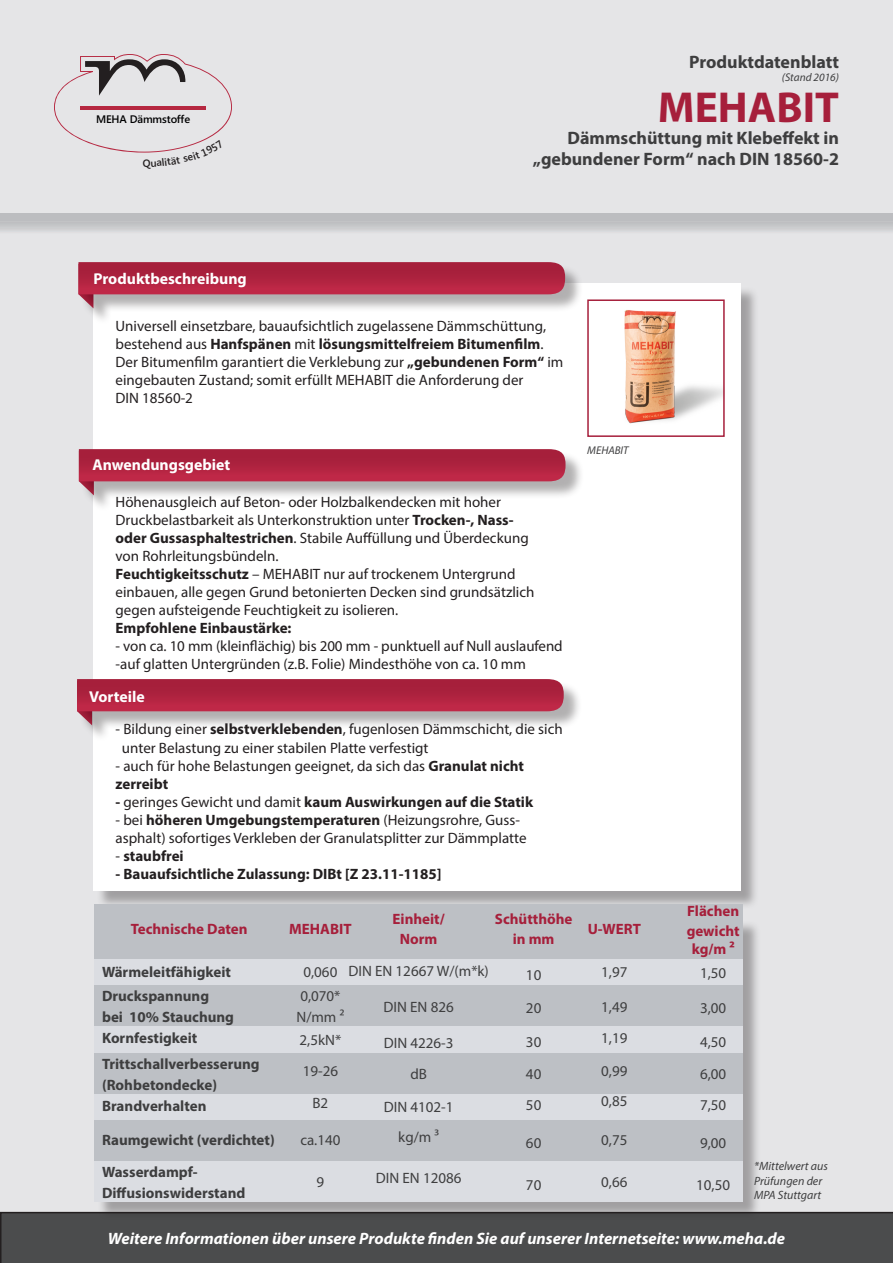
<style>
.page{position:relative;width:893px;height:1263px;background:#e5e5e7}
.page>*{position:absolute;margin:0;border:0;box-sizing:border-box;transform-origin:0 0}
.t1{font:700 43.5px "Myriad Pro";color:#a61f3b}
.t2{font:700 18px/21px "Myriad Pro";color:#3e3e3f;text-align:right}
.t3{font:italic 700 16.5px "Myriad Pro";color:#fff}
.t4{font:700 15.75px "Myriad Pro";color:#fff}
.t5{font:15px/18px "Myriad Pro";color:#231f20}
.t6{font:700 15px/21px "Myriad Pro";color:#3e3e3f}
.t7{font:15px/31.5px "Myriad Pro";color:#3e3e3f}
.t8{font:700 15px "Myriad Pro";color:#231f20}
.t9{font:700 15px/20.2px "Myriad Pro";color:#a61f3b;text-align:center}
.t10{font:italic 12px/14.4px "Myriad Pro";color:#3e3e3f}
.t11{font:italic 11.25px "Myriad Pro";color:#3e3e3f}
.t12{font:600 10.95px "Segoe UI";letter-spacing:-.01em;color:#000001}
.s1{font-weight:700}
.s2{font-weight:400}
</style>
<div class="page">
<div style="left:0;top:1212px;width:893px;height:51px;background:#4b4c4d"></div>
<div style="left:0;top:214px;width:893px;height:7px;background:#bcbdc0"></div>
<svg style="left:0;top:221px;width:893px;height:11px"></svg>
<div style="left:96px;top:286px;width:663px;height:624px;background:#231f20;opacity:.35"></div>
<div style="left:93px;top:284px;width:648px;height:607px;background:#fff"></div>
<div style="left:81px;top:264px;width:502px;height:62px;background:#231f20;opacity:.35"></div>
<img style="left:78px;top:294px;width:27px;height:14px">
<svg style="left:78px;top:262px;width:487px;height:32px;background:#b02441"></svg>
<div style="left:81px;top:451px;width:503px;height:62px;background:#231f20;opacity:.35"></div>
<img style="left:79px;top:481px;width:27px;height:14px">
<svg style="left:79px;top:449px;width:486px;height:32px;background:#b02441"></svg>
<div style="left:79px;top:681px;width:503px;height:62px;background:#231f20;opacity:.35"></div>
<img style="left:77px;top:711px;width:27px;height:14px">
<svg style="left:77px;top:679px;width:487px;height:32px;background:#b02441"></svg>
<div style="left:97px;top:920px;width:664px;height:300px;background:#231f20;opacity:.35"></div>
<div style="left:94px;top:918px;width:648px;height:284px;background:#dbdde2"></div>
<div style="left:94px;top:905px;width:648px;height:54px;background:#bdc0c5"></div>
<div style="left:94px;top:986px;width:648px;height:40px;background:#bdc0c5"></div>
<div style="left:94px;top:1053px;width:648px;height:41px;background:#bdc0c5"></div>
<div style="left:94px;top:1121px;width:648px;height:40px;background:#bdc0c5"></div>
<img style="left:624px;top:310px;width:98px;height:114px">
<div style="left:587px;top:299px;width:138px;height:138px;border:2px solid #a61f3b"></div>
<svg style="left:54px;top:54px;width:178px;height:99px"></svg>
<p class="t12" style="left:96px;top:112px;width:96px">MEHA Dämmstoffe</p>
<p class="t4" style="left:93px;top:268px;width:155px">Produktbeschreibung</p>
<p class="t2" style="left:689px;top:50px;width:151px">Produktdatenblatt</p>
<p class="t11" style="left:782px;top:70px;width:59px">(Stand 2016)</p>
<h1 class="t1" style="left:658px;top:78px;width:183px">MEHABIT</h1>
<p class="t2" style="left:533px;top:127px;width:308px">Dämmschüttung mit Klebeffekt in „gebundener Form“ nach DIN 18560-2</p>
<p class="t5" style="left:116px;top:317px;width:449px">Universell einsetzbare, bauaufsichtlich zugelassene Dämmschüttung, bestehend aus <span class="s1">Hanfspänen</span> mit <span class="s1">lösungsmittelfreiem Bitumenfilm</span>.<br>Der Bitumenfilm garantiert die Verklebung zur <span class="s1">„gebundenen Form“</span> im eingebauten Zustand; somit erfüllt MEHABIT die Anforderung der<br>DIN 18560-2</p>
<p class="t4" style="left:93px;top:455px;width:139px">Anwendungsgebiet</p>
<p class="t5" style="left:116px;top:492px;width:420px">Höhenausgleich auf Beton- oder Holzbalkendecken mit hoher Druckbelastbarkeit als Unterkonstruktion unter <span class="s1">Trocken-, Nass&shy;oder Gussasphaltestrichen</span>. Stabile Auffüllung und Überdeckung von Rohrleitungsbündeln.<br><span class="s1">Feuchtigkeitsschutz</span> – MEHABIT nur auf trockenem Untergrund einbauen, alle gegen Grund betonierten Decken sind grundsätzlich gegen aufsteigende Feuchtigkeit zu isolieren.</p>
<p class="t8" style="left:116px;top:618px;width:177px">Empfohlene Einbaustärke:</p>
<p class="t5" style="left:116px;top:636px;width:449px">- von ca. 10 mm (kleinflächig) bis 200 mm - punktuell auf Null auslaufend -auf glatten Untergründen (z.B. Folie) Mindesthöhe von ca. 10 mm</p>
<p class="t4" style="left:89px;top:686px;width:57px">Vorteile</p>
<p class="t5" style="left:122px;top:720px;width:442px;text-indent:-6px">- Bildung einer <span class="s1">selbstverklebenden</span>, fugenlosen Dämmschicht, die sich unter Belastung zu einer stabilen Platte verfestigt</p>
<p class="t5" style="left:116px;top:756px;width:410px">- auch für hohe Belastungen geeignet, da sich das <span class="s1">Granulat nicht zerreibt</span></p>
<p class="t8" style="left:116px;top:792px;width:419px">- <span class="s2">geringes Gewicht und damit</span> kaum Auswirkungen auf die Statik</p>
<p class="t5" style="left:116px;top:810px;width:412px">- bei <span class="s1">höheren Umgebungstemperaturen</span> (Heizungsrohre, Guss&shy;asphalt) sofortiges Verkleben der Granulatsplitter zur Dämmplatte</p>
<p class="t8" style="left:116px;top:846px;width:70px"><span class="s2">-</span> staubfrei</p>
<p class="t8" style="left:116px;top:864px;width:327px">- Bauaufsichtliche Zulassung: DIBt [Z 23.11-1185]</p>
<p class="t9" style="left:131px;top:918px;width:118px">Technische Daten</p>
<p class="t6" style="left:102px;top:960px;width:130px;line-height:24px">Wärmeleitfähigkeit<br>Druckspannung</p>
<p class="t6" style="left:102px;top:1006px;width:134px">bei 10% Stauchung<br>Kornfestigkeit</p>
<p class="t6" style="left:102px;top:1053px;width:159px">Trittschallverbesserung (Rohbetondecke)<br>Brandverhalten</p>
<p class="t6" style="left:102px;top:1124px;width:174px;line-height:31.5px">Raumgewicht (verdichtet)<br>Wasserdampf-</p>
<p class="t6" style="left:102px;top:1182px;width:145px">Diffusionswiderstand</p>
<p class="t9" style="left:495px;top:908px;width:79px">Schütthöhe in mm</p>
<p class="t7" style="left:526px;top:959px;width:17px">10</p>
<p class="t7" style="left:526px;top:992px;width:17px">20</p>
<p class="t7" style="left:526px;top:1026px;width:17px;text-align:justify">30<br>40<br>50</p>
<p class="t7" style="left:526px;top:1127px;width:17px">60</p>
<p class="t7" style="left:526px;top:1169px;width:17px">70</p>
<p class="t9" style="left:393px;top:908px;width:54px">Einheit/<br>Norm</p>
<p class="t7" style="left:349px;top:955px;width:142px">DIN EN 12667 W/(m*k)</p>
<p class="t7" style="left:384px;top:991px;width:72px">DIN EN 826</p>
<p class="t7" style="left:384px;top:1027px;width:71px;text-align:center">DIN 4226-3 dB</p>
<p class="t7" style="left:384px;top:1092px;width:71px;line-height:30px;text-align:center">DIN 4102-1 kg/m ³</p>
<p class="t7" style="left:376px;top:1162px;width:87px">DIN EN 12086</p>
<p class="t9" style="left:289px;top:918px;width:64px">MEHABIT</p>
<p class="t7" style="left:300px;top:960px;width:42px;line-height:24px">0,060<br>0,070*</p>
<p class="t7" style="left:296px;top:1006px;width:49px;line-height:22.5px">N/mm ²<br>2,5kN*</p>
<p class="t7" style="left:303px;top:1055px;width:37px;text-align:center">19-26<br>B2</p>
<p class="t7" style="left:300px;top:1124px;width:42px">ca.140</p>
<p class="t7" style="left:317px;top:1166px;width:9px">9</p>
<p class="t11" style="left:587px;top:443px;width:43px">MEHABIT</p>
<p class="t9" style="left:588px;top:918px;width:55px">U-WERT</p>
<p class="t7" style="left:601px;top:956px;width:28px">1,97</p>
<p class="t7" style="left:601px;top:991px;width:28px">1,49<br>1,19</p>
<p class="t7" style="left:601px;top:1056px;width:28px;line-height:30px">0,99<br>0,85</p>
<p class="t7" style="left:601px;top:1124px;width:28px">0,75</p>
<p class="t7" style="left:601px;top:1166px;width:28px">0,66</p>
<p class="t9" style="left:687px;top:900px;width:55px;text-align:left">Flächen gewicht</p>
<p class="t9" style="left:692px;top:938px;width:44px">kg/m ²</p>
<p class="t7" style="left:700px;top:957px;width:28px">1,50</p>
<p class="t7" style="left:700px;top:991px;width:28px">3,00</p>
<p class="t7" style="left:700px;top:1026px;width:28px;text-align:justify">4,50<br>6,00<br>7,50</p>
<p class="t7" style="left:700px;top:1126px;width:28px">9,00</p>
<p class="t7" style="left:696px;top:1168px;width:35px">10,50</p>
<p class="t10" style="left:754px;top:1159px;width:75px">*Mittelwert aus<br>Prüfungen der<br>MPA Stuttgart</p>
<p class="t3" style="left:108px;top:1228px;width:679px">Weitere Informationen über unsere Produkte finden Sie auf unserer Internetseite: www.meha.de</p>
</div>
